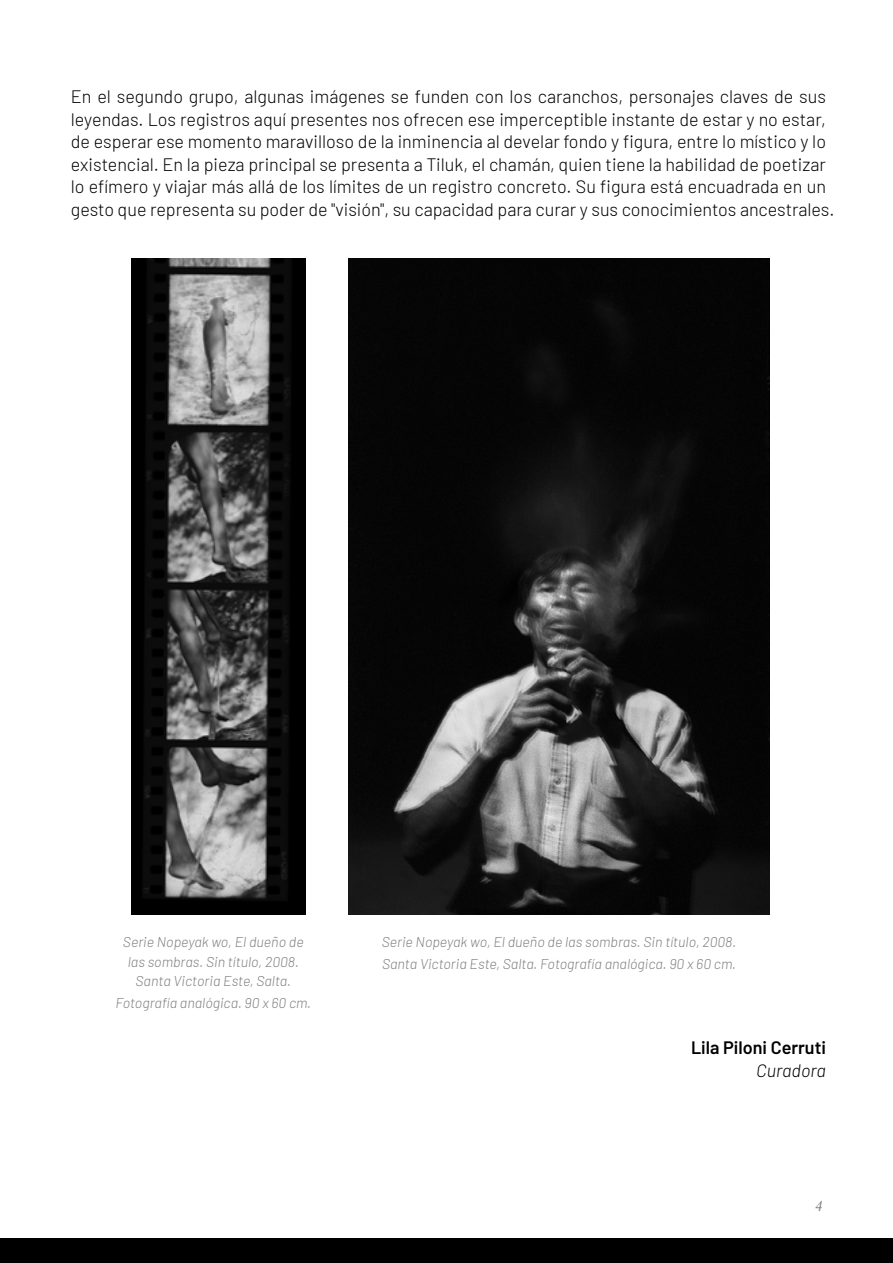
<style>
.page{position:relative;width:893px;height:1263px;background:#fff}
.page>*{position:absolute;margin:0;border:0;box-sizing:border-box;transform-origin:0 0}
.t1{font:300 18px/22.5px "Barlow";color:#000}
.t2{font:600 18px "Barlow";color:#000}
.t3{font:italic 300 18px "Barlow";color:#000}
.t4{font:italic 16.5px "Crimson Text";color:#808080}
.t5{font:italic 300 14.25px/19.5px "Barlow";color:#808080;text-align:center}
</style>
<div class="page">
<div style="left:0;top:1238px;width:893px;height:25px;background:#000"></div>
<img style="left:348px;top:259px;width:421px;height:655px">
<img style="left:131px;top:259px;width:174px;height:655px">
<p class="t1" style="left:71px;top:84px;width:765px">En el segundo grupo, algunas imágenes se funden con los caranchos, personajes claves de sus leyendas. Los registros aquí presentes nos ofrecen ese imperceptible instante de estar y no estar, de esperar ese momento maravilloso de la inminencia al develar fondo y figura, entre lo místico y lo existencial. En la pieza principal se presenta a Tiluk, el chamán, quien tiene la habilidad de poetizar lo efímero y viajar más allá de los límites de un registro concreto. Su figura está encuadrada en un gesto que representa su poder de "visión", su capacidad para curar y sus conocimientos ancestrales.</p>
<p class="t5" style="left:123px;top:931px;width:182px">Serie Nopeyak wo, El dueño de las sombras. Sin título, 2008.<br>Santa Victoria Este, Salta.</p>
<p class="t5" style="left:115px;top:992px;width:197px">Fotografía analógica. 90 x 60 cm.</p>
<p class="t5" style="left:382px;top:930px;width:356px;line-height:21.6px;text-align:left">Serie Nopeyak wo, El dueño de las sombras. Sin título, 2008.<br>Santa Victoria Este, Salta. Fotografía analógica. 90 x 60 cm.</p>
<p class="t2" style="left:691px;top:1035px;width:137px">Lila Piloni Cerruti</p>
<p class="t3" style="left:756px;top:1057px;width:71px">Curadora</p>
<p class="t4" style="left:815px;top:1197px;width:8px">4</p>
</div>
